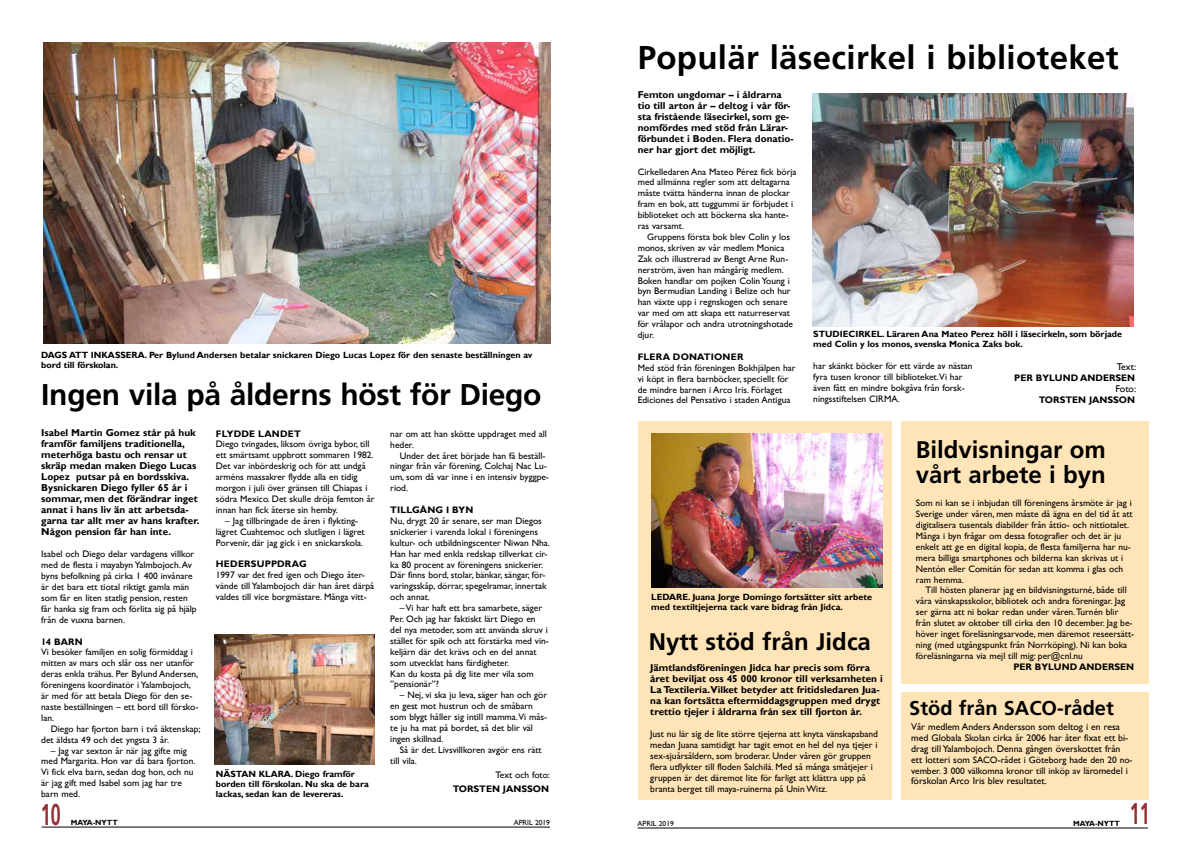
<style>
.page{position:relative;width:1191px;height:842px;background:#fff}
.page>*{position:absolute;margin:0;border:0;box-sizing:border-box;transform-origin:0 0}
.t1{font:700 33px "Frutiger";letter-spacing:.01em;color:#000}
.t2{font:700 30.1px "Frutiger";color:#962e34;scale:.59 1}
.t3{font:700 30px "Frutiger";letter-spacing:-.01em;color:#000}
.t4{font:700 24px/25px "Frutiger";color:#000}
.t5{font:700 20px "Frutiger";color:#000}
.t6{font:700 10px/11px "Gill Sans";color:#000}
.t7{font:9.8px/10.9px "Gill Sans";color:#000}
.t8{font:9.4px/10.9px "Gill Sans";color:#000}
.t9{font:700 9.4px "Gill Sans";color:#000}
.t10{font:700 9.4px "Gill Sans";letter-spacing:.02em;color:#000}
.t11{font:700 9px/10px "Gill Sans";color:#000}
.t12{font:700 7.5px "Gill Sans";color:#000}
.t13{font:7.5px "Gill Sans";color:#000}
.s1{font-size:9.8px}
</style>
<div class="page">
<div style="left:637px;top:420px;width:254px;height:379px;background:#ffe4b8"></div>
<hr style="left:42px;top:827px;width:508px;height:1px;background:#000">
<hr style="left:637px;top:828px;width:510px;height:1px;background:#000">
<img style="left:43px;top:43px;width:507px;height:300px">
<img style="left:215px;top:634px;width:159px;height:130px">
<img style="left:812px;top:94px;width:321px;height:232px">
<img style="left:651px;top:434px;width:231px;height:153px">
<div style="left:901px;top:420px;width:248px;height:263px;background:#ffe4b8"></div>
<div style="left:901px;top:692px;width:248px;height:107px;background:#ffe4b8"></div>
<p class="t11" style="left:41px;top:350px;width:493px">DAGS ATT INKASSERA. Per Bylund Andersen betalar snickaren Diego Lucas Lopez för den senaste beställningen av bord till förskolan.</p>
<h3 class="t3" style="left:41px;top:377px;width:502px">Ingen vila på ålderns höst för Diego</h3>
<p class="t6" style="left:41px;top:428px;width:160px">Isabel Martin Gomez står på huk framför familjens traditionella, meterhöga bastu och rensar ut skräp medan maken Diego Lucas<br>Lopez putsar på en bordsskiva.<br>Bysnickaren Diego fyller 65 år i sommar, men det förändrar inget annat i hans liv än att arbetsda&shy;garna tar allt mer av hans krafter.<br>Någon pension får han inte.</p>
<p class="t8" style="left:41px;top:549px;width:157px">Isabel och Diego delar vardagens villkor med de flesta i mayabyn Yalmbojoch. Av byns befolkning på cirka 1 400 invånare är det bara ett tiotal riktigt gamla män som får en liten statlig pension, resten får hanka sig fram och förlita sig på hjälp från de vuxna barnen.</p>
<p class="t9" style="left:41px;top:636px;width:43px">14 BARN</p>
<p class="t8" style="left:41px;top:647px;width:159px">Vi besöker familjen en solig förmiddag i mitten av mars och slår oss ner utanför deras enkla trähus. Per Bylund Andersen, föreningens koordinatör i Yalambojoch, är med för att betala Diego för den se&shy;naste beställningen – ett bord till försko&shy;lan.</p>
<p class="t8" style="left:41px;top:723px;width:161px;text-indent:9px">Diego har fjorton barn i två äktenskap; det äldsta 49 och det yngsta 3 år.</p>
<p class="t8" style="left:41px;top:745px;width:156px;text-indent:9px">– Jag var sexton år när jag gifte mig med Margarita. Hon var då bara fjorton.<br>Vi fick elva barn, sedan dog hon, och nu är jag gift med Isabel som jag har tre barn med.</p>
<p class="t10" style="left:216px;top:428px;width:86px">FLYDDE LANDET</p>
<p class="t8" style="left:216px;top:439px;width:160px">Diego tvingades, liksom övriga bybor, till ett smärtsamt uppbrott sommaren 1982.<br>Det var inbördeskrig och för att undgå arméns massakrer flydde alla en tidig morgon i juli över gränsen till Chiapas i södra Mexico. Det skulle dröja femton år innan han fick återse sin hemby.</p>
<p class="t8" style="left:216px;top:515px;width:150px;text-align:center">– Jag tillbringade de åren i flykting&shy;lägret Cuahtemoc och slutligen i lägret<br>Porvenir, där jag gick i en snickarskola.</p>
<p class="t10" style="left:216px;top:558px;width:92px">HEDERSUPPDRAG</p>
<p class="t8" style="left:216px;top:569px;width:160px">1997 var det fred igen och Diego åter&shy;vände till Yalambojoch där han året därpå valdes till vice borgmästare. Många vitt-</p>
<p class="t11" style="left:216px;top:769px;width:154px">NÄSTAN KLARA. Diego framför borden till förskolan. Nu ska de bara lackas, sedan kan de levereras.</p>
<p class="t8" style="left:390px;top:428px;width:158px">nar om att han skötte uppdraget med all heder.</p>
<p class="t8" style="left:390px;top:450px;width:160px;text-indent:9px">Under det året började han få beställ&shy;ningar från vår förening, Colchaj Nac Lu&shy;um, som då var inne i en intensiv byggpe&shy;riod.</p>
<p class="t9" style="left:390px;top:504px;width:85px">TILLGÅNG I BYN</p>
<p class="t8" style="left:390px;top:515px;width:161px">Nu, drygt 20 år senare, ser man Diegos snickerier i varenda lokal i föreningens kultur- och utbildningscenter Niwan Nha.<br>Han har med enkla redskap tillverkat cir&shy;ka 80 procent av föreningens snickerier.<br>Där finns bord, stolar, bänkar, sängar, för&shy;varingsskåp, dörrar, spegelramar, innertak och annat.</p>
<p class="t8" style="left:390px;top:602px;width:160px;text-indent:9px">– Vi har haft ett bra samarbete, säger Per. Och jag har faktiskt lärt Diego en del nya metoder, som att använda skruv i stället för spik och att förstärka med vin&shy;keljärn där det krävs och en del annat som utvecklat hans färdigheter.<br>Kan du kosta på dig lite mer vila som ”pensionär”?</p>
<p class="t8" style="left:390px;top:690px;width:158px;text-indent:9px">– Nej, vi ska ju leva, säger han och gör en gest mot hustrun och de småbarn som blygt håller sig intill mamma.Vi mås&shy;te ju ha mat på bordet, så det blir väl ingen skillnad.</p>
<p class="t8" style="left:390px;top:744px;width:153px;text-indent:9px">Så är det. Livsvillkoren avgör ens rätt till vila.</p>
<p class="t8" style="left:495px;top:769px;width:56px">Text och foto:</p>
<p class="t9" style="left:453px;top:783px;width:98px">TORSTEN JANSSON</p>
<h1 class="t1" style="left:637px;top:38px;width:482px">Populär läsecirkel i biblioteket</h1>
<p class="t6" style="left:637px;top:89px;width:158px">Femton ungdomar – i åldrarna tio till arton år – deltog i vår för&shy;sta fristående läsecirkel, som ge&shy;nomfördes med stöd från Lärar&shy;förbundet i Boden. Flera donatio&shy;ner har gjort det möjligt.</p>
<p class="t8" style="left:637px;top:166px;width:160px">Cirkelledaren Ana Mateo Pérez fick börja med allmänna regler som att deltagarna måste tvätta händerna innan de plockar fram en bok, att tuggummi är förbjudet i biblioteket och att böckerna ska hante&shy;ras varsamt.</p>
<p class="t8" style="left:637px;top:231px;width:157px;text-indent:9px">Gruppens första bok blev Colin y los monos, skriven av vår medlem Monica Zak och illustrerad av Bengt Arne Run&shy;nerström, även han mångårig medlem.<br>Boken handlar om pojken Colin Young i byn Bermudian Landing i Belize och hur han växte upp i regnskogen och senare var med om att skapa ett naturreservat för vrålapor och andra utrotningshotade djur.</p>
<p class="t10" style="left:637px;top:351px;width:107px">FLERA DONATIONER</p>
<p class="t8" style="left:637px;top:362px;width:159px">Med stöd från föreningen Bokhjälpen har vi köpt in flera barnböcker, speciellt för de mindre barnen i Arco Iris. Förlaget Ediciones del Pensativo i staden Antigua</p>
<p class="t11" style="left:813px;top:329px;width:310px">STUDIECIRKEL. Läraren Ana Mateo Perez höll i läsecirkeln, som började med Colin y los monos, svenska Monica Zaks bok.</p>
<p class="t8" style="left:813px;top:361px;width:161px">har skänkt böcker för ett värde av nästan fyra tusen kronor till biblioteket.Vi har även fått en mindre bokgåva från forsk&shy;ningsstiftelsen CIRMA.</p>
<p class="t7" style="left:1116px;top:361px;width:21px">Text:</p>
<p class="t9" style="left:1014px;top:372px;width:122px">PER BYLUND ANDERSEN</p>
<p class="t7" style="left:1115px;top:383px;width:22px">Foto:</p>
<p class="t9" style="left:1038px;top:394px;width:98px">TORSTEN JANSSON</p>
<p class="t11" style="left:651px;top:593px;width:222px">LEDARE. Juana Jorge Domingo fortsätter sitt arbete med textiltjejerna tack vare bidrag från Jidca.</p>
<h3 class="t4" style="left:649px;top:629px;width:224px">Nytt stöd från Jidca</h3>
<p class="t6" style="left:650px;top:663px;width:234px">Jämtlandsföreningen Jidca har precis som förra året beviljat oss 45 000 kronor till verksamheten i La Textilería.Vilket betyder att fritidsledaren Jua&shy;na kan fortsätta eftermiddagsgruppen med drygt trettio tjejer i åldrarna från sex till fjorton år.</p>
<p class="t8" style="left:650px;top:728px;width:229px">Just nu lär sig de lite större tjejerna att knyta vänskapsband medan Juana samtidigt har tagit emot en hel del nya tjejer i sex-sjuårsåldern, som broderar. Under våren gör gruppen flera utflykter till floden Salchilá. Med så många småtjejer i gruppen är det däremot lite för farligt att klättra upp på branta berget till maya-ruinerna på Unin Witz.</p>
<h3 class="t4" style="left:915px;top:437px;width:192px">Bildvisningar om vårt arbete i byn</h3>
<p class="t8" style="left:916px;top:497px;width:218px">Som ni kan se i inbjudan till föreningens årsmöte är jag i Sverige under våren, men måste då ägna en del tid åt att digitalisera tusentals diabilder från åttio- och nittiotalet.<br>Många i byn frågar om dessa fotografier och det är ju enkelt att ge en digital kopia, de flesta familjerna har nu&shy;mera billiga smartphones och bilderna kan skrivas ut i Nentón eller Comitán för sedan att komma i glas och ram hemma.</p>
<p class="t8" style="left:916px;top:585px;width:220px;text-indent:9px">Till hösten planerar jag en bildvisningsturné, både till våra vänskapsskolor, bibliotek och andra föreningar. Jag ser gärna att ni bokar redan under våren. Turnén blir från slutet av oktober till cirka den 10 december. Jag be&shy;höver inget föreläsningsarvode, men däremot reseersätt&shy;ning (med utgångspunkt från Norrköping). Ni kan boka föreläsningarna via mejl till mig: per@cnl.nu</p>
<p class="t9" style="left:1013px;top:661px;width:122px">PER BYLUND ANDERSEN</p>
<h3 class="t5" style="left:909px;top:696px;width:206px">Stöd från SACO-rådet</h3>
<p class="t7" style="left:911px;top:721px;width:219px">Vår medlem Anders Andersson som deltog i en resa med Globala Skolan cirka år 2006 har åter fixat ett bi&shy;drag till Yalambojoch. Denna gången överskottet från</p>
<p class="t8" style="left:911px;top:754px;width:223px"><span class="s1">ett lotteri som</span> SACO-rådet i Göteborg hade den 20 no&shy;vember. 3 000 välkomna kronor till inköp av <span class="s1">läromedel i</span></p>
<p class="t7" style="left:911px;top:775px;width:137px">förskolan Arco Iris blev resultatet.</p>
<h2 class="t2" style="left:41px;top:796px;width:35px">10</h2>
<p class="t12" style="left:71px;top:818px;width:48px">MAYA-NYTT</p>
<p class="t13" style="left:514px;top:818px;width:38px">APRIL 2019</p>
<p class="t13" style="left:637px;top:818px;width:38px">APRIL 2019</p>
<p class="t12" style="left:1073px;top:819px;width:48px">MAYA-NYTT</p>
<h2 class="t2" style="left:1130px;top:796px;width:35px">11</h2>
</div>
